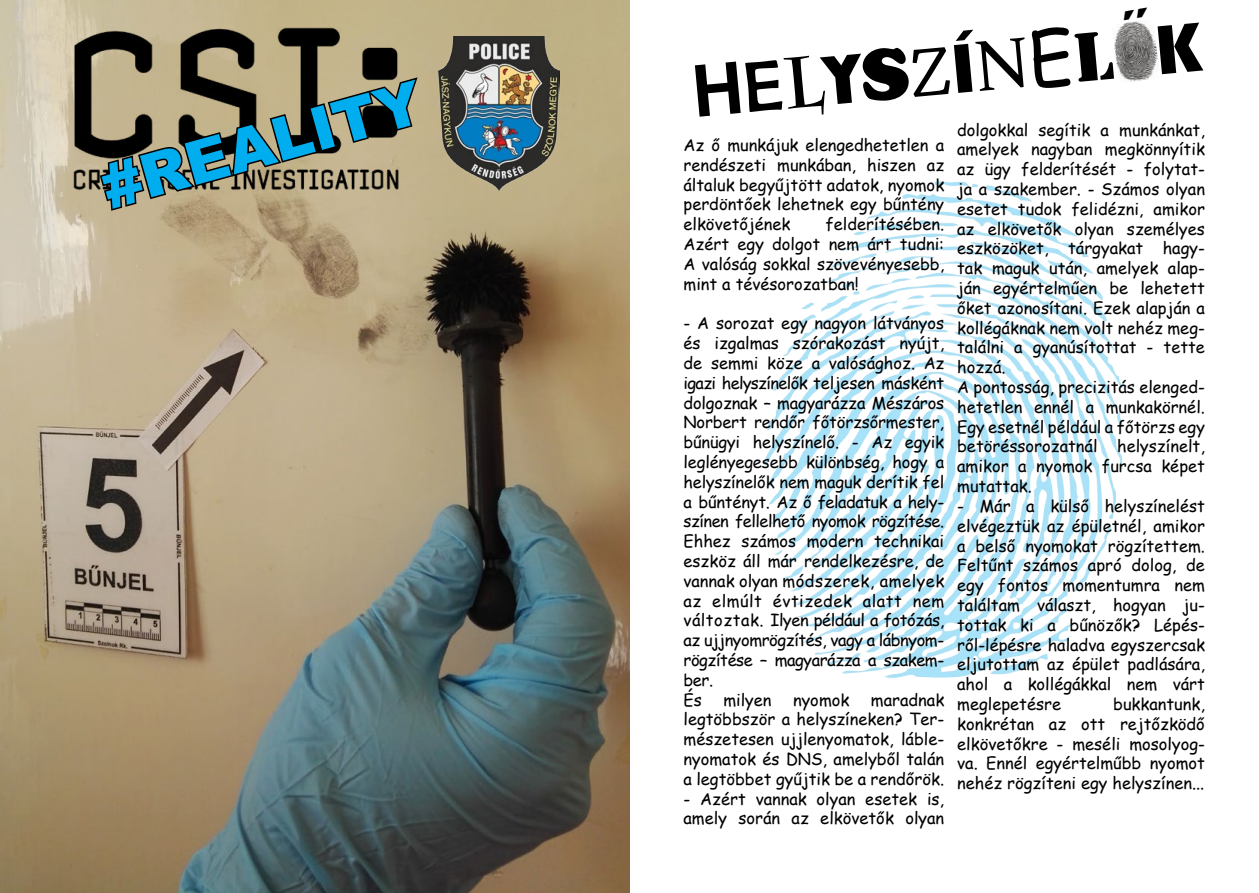
<style>
.page{position:relative;width:1259px;height:893px;background:#fff}
.page>*{position:absolute;margin:0;border:0;box-sizing:border-box;transform-origin:0 0}
.t1{font:72px "Bauhaus 93";color:#000}
.t2{font:900 60px "Arial";color:#00aeef}
.t3{font:16.5px/19.8px "Comic Sans MS";color:#000;text-align:justify}
.s1{font-family:"Arial";font-weight:700}
.s2{font-family:"Berlin Sans FB"}
.s3{font-family:"Charlemagne Std";font-weight:700}
.s4{font-family:"Cooper Black Std"}
.s5{font-family:"Chaparral Pro"}
.s6{font-family:"Constantia"}
.s7{font-family:"Comic Sans MS"}
.s8{font-family:"Stencil"}
</style>
<div class="page">
<img style="left:0;top:0;width:630px;height:893px">
<img style="left:1114px;top:21px;width:44px;height:61px">
<img style="left:66px;top:21px;width:339px;height:175px">
<svg style="left:98px;top:75px;width:322px;height:138px;background:#877c62"></svg>
<img style="left:764px;top:181px;width:359px;height:498px">
<img style="left:439px;top:36px;width:120px;height:156px">
<h2 class="t2" style="left:92px;top:145px;width:331px;rotate:-15deg">#REALITY</h2>
<h1 class="t1" style="left:688px;top:52px;width:513px;rotate:-5deg"><span class="s1">H</span><span class="s2">E</span><span class="s3">L</span>Y<span class="s4">S</span><span class="s5">Z</span>Í<span class="s6">N</span><span class="s7">E</span><span class="s8">L</span> K</h1>
<p class="t3" style="left:683px;top:135px;width:262px">Az ő munkájuk elengedhetetlen a rendészeti munkában, hiszen az általuk begyűjtött adatok, nyomok perdöntőek lehetnek egy bűntény elkövetőjének</p>
<p class="t3" style="left:683px;top:214px;width:262px;text-indent:142px">felderítésében.<br>Azért egy dolgot nem árt tudni:<br>A valóság sokkal szövevényesebb, mint a tévésorozatban!</p>
<p class="t3" style="left:683px;top:313px;width:262px;text-align:left">- A sorozat egy nagyon látványos és izgalmas szórakozást nyújt, de semmi köze a valósághoz. Az igazi helyszínelők teljesen másként dolgoznak – magyarázza Mészáros<br>Norbert rendőr főtörzsőrmester, bűnügyi helyszínelő. - Az egyik leglényegesebb különbség, hogy a helyszínelők nem maguk derítik fel a bűntényt. Az ő feladatuk a hely&shy;színen fellelhető nyomok rögzítése.<br>Ehhez számos modern technikai eszköz áll már rendelkezésre, de vannak olyan módszerek, amelyek az elmúlt évtizedek alatt nem változtak. Ilyen például a fotózás, az ujjnyomrögzítés, vagy a lábnyom&shy;rögzítése – magyarázza a szakem&shy;ber.<br>És</p>
<p class="t3" style="left:723px;top:689px;width:50px">milyen</p>
<p class="t3" style="left:793px;top:689px;width:58px">nyomok</p>
<p class="t3" style="left:683px;top:689px;width:262px;text-indent:187px">maradnak legtöbbször a helyszíneken? Ter&shy;mészetesen ujjlenyomatok, láble&shy;nyomatok és DNS, amelyből talán a legtöbbet gyűjtik be a rendőrök.</p>
<p class="t3" style="left:683px;top:788px;width:262px">- Azért vannak olyan esetek is, amely során az elkövetők olyan</p>
<p class="t3" style="left:957px;top:119px;width:249px;text-align:left">dolgokkal segítik a munkánkat, amelyek nagyban megkönnyítik az ügy felderítését - folytat&shy;ja a szakember. - Számos olyan esetet tudok felidézni, amikor az elkövetők olyan személyes eszközöket, tárgyakat hagy&shy;tak maguk után, amelyek alap&shy;ján egyértelműen be lehetett őket azonosítani. Ezek alapján a kollégáknak nem volt nehéz meg&shy;találni a gyanúsítottat - tette hozzá.<br>A pontosság, precizitás elenged&shy;hetetlen ennél a munkakörnél.<br>Egy esetnél például a főtörzs egy betöréssorozatnál helyszínelt, amikor a nyomok furcsa képet mutattak.</p>
<p class="t3" style="left:957px;top:495px;width:249px">- Már a külső helyszínelést elvégeztük az épületnél, amikor a belső nyomokat rögzítettem.<br>Feltűnt számos apró dolog, de egy fontos momentumra nem találtam választ, hogyan ju&shy;tottak ki a bűnözők? Lépés&shy;ről-lépésre haladva egyszercsak eljutottam az épület padlására, ahol a kollégákkal nem várt meglepetésre</p>
<p class="t3" style="left:957px;top:693px;width:249px;text-indent:156px">bukkantunk, konkrétan az ott rejtőzködő elkövetőkre - meséli mosolyog&shy;va. Ennél egyértelműbb nyomot nehéz rögzíteni egy helyszínen...</p>
</div>
